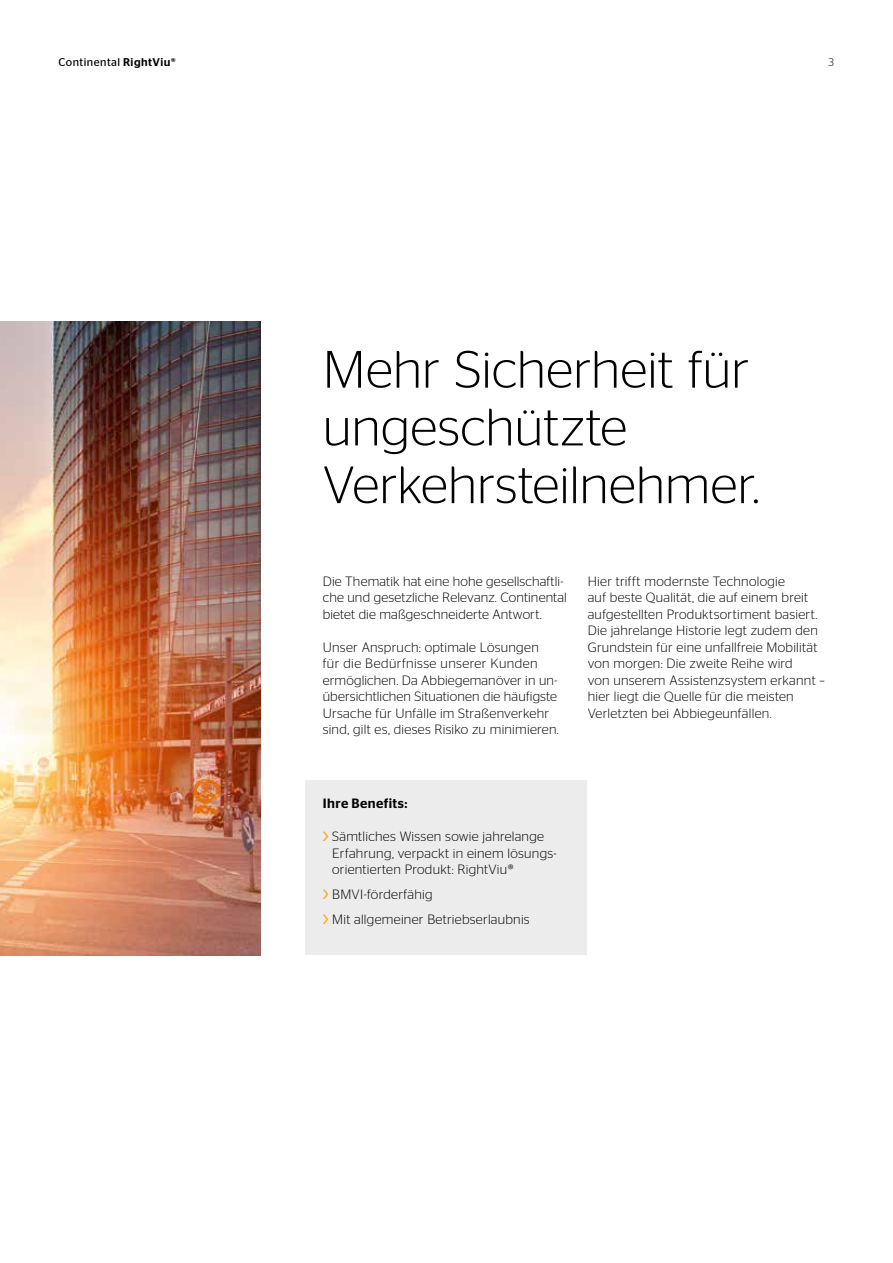
<style>
.page{position:relative;width:893px;height:1263px;background:#fff}
.page>*{position:absolute;margin:0;border:0;box-sizing:border-box;transform-origin:0 0}
.t1{font:300 52.5px/57.8px "Continental Stag Sans";color:#000}
.t2{font:300 13.5px/16.5px "Continental Stag Sans";letter-spacing:.02em;color:#000}
.t3{font:500 13.5px "Continental Stag Sans";letter-spacing:.03em;color:#000}
.t4{font:11.25px "Continental Stag Sans";letter-spacing:.045em;color:#000}
.t5{font:300 11.25px "Continental Stag Sans";color:#000}
.s1{font-weight:500}
.s2{font-weight:400;color:#ffa400}
</style>
<div class="page">
<img style="left:0;top:322px;width:261px;height:633px">
<div style="left:306px;top:780px;width:281px;height:175px;background:#ececed"></div>
<p class="t4" style="left:58px;top:56px;width:119px">Continental <span class="s1">RightViu®</span></p>
<p class="t5" style="left:828px;top:56px;width:8px">3</p>
<h1 class="t1" style="left:323px;top:340px;width:438px">Mehr Sicherheit für ungeschützte<br>Verkehrsteilnehmer.</h1>
<p class="t2" style="left:323px;top:572px;width:246px">Die Thematik hat eine hohe gesellschaftli&shy;che und gesetzliche Relevanz. Continental bietet die maßgeschneiderte Antwort.</p>
<p class="t2" style="left:323px;top:638px;width:238px">Unser Anspruch: optimale Lösungen<br>für die Bedürfnisse unserer Kunden ermöglichen. Da Abbiegemanöver in un&shy;übersichtlichen Situationen die häufigste Ursache für Unfälle im Straßenverkehr sind, gilt es, dieses Risiko zu minimieren.</p>
<p class="t2" style="left:588px;top:572px;width:239px">Hier trifft modernste Technologie<br>auf beste Qualität, die auf einem breit aufgestellten Produktsortiment basiert.<br>Die jahrelange Historie legt zudem den Grundstein für eine unfallfreie Mobilität von morgen: Die zweite Reihe wird<br>von unserem Assistenzsystem erkannt – hier liegt die Quelle für die meisten Verletzten bei Abbiegeunfällen.</p>
<p class="t3" style="left:323px;top:796px;width:86px">Ihre Benefits:</p>
<p class="t2" style="left:332px;top:828px;width:225px;text-indent:-9px"><span class="s2">&gt;</span> Sämtliches Wissen sowie jahrelange<br>Erfahrung, verpackt in einem lösungs&shy;orientierten Produkt: RightViu®</p>
<p class="t2" style="left:323px;top:882px;width:208px;line-height:24.8px"><span class="s2">&gt;</span> BMVI-förderfähig<br><span class="s2">&gt;</span> Mit allgemeiner Betriebserlaubnis</p>
</div>
